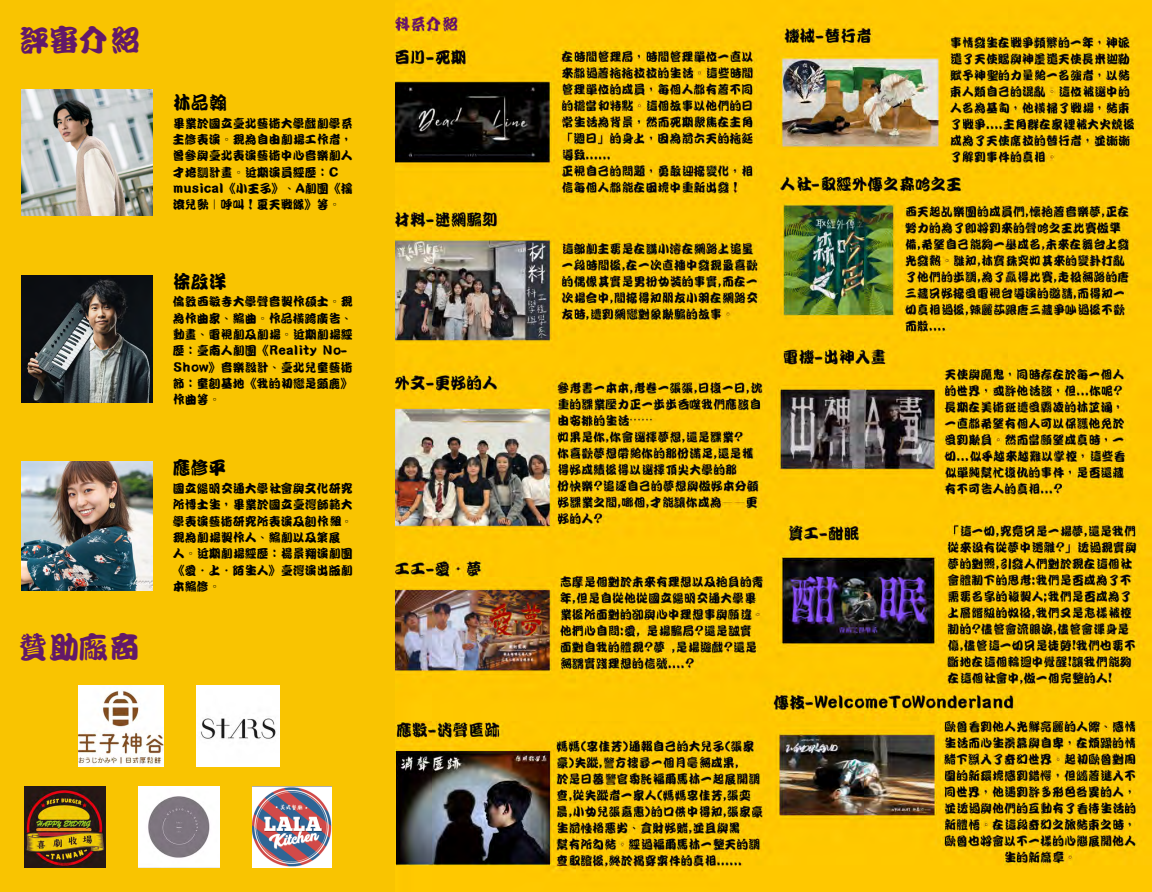
<style>
.page{position:relative;width:1152px;height:892px;background:#fff}
.page>*{position:absolute;margin:0;border:0;box-sizing:border-box;transform-origin:0 0}
.t1{font:30px "Han Wang Kan Tan";color:#621969}
.t2{font:18px "Han Wang Kan Tan";color:#000}
.t3{font:12px/16.4px "Han Wang Kan Tan";color:#000}
</style>
<div class="page">
<img style="left:395px;top:0;width:757px;height:892px">
<div style="left:0;top:0;width:395px;height:892px;background:#f9c401"></div>
<img style="left:24px;top:786px;width:81px;height:81px">
<img style="left:78px;top:685px;width:86px;height:81px">
<img style="left:138px;top:786px;width:82px;height:81px">
<img style="left:252px;top:786px;width:80px;height:81px">
<img style="left:21px;top:461px;width:132px;height:129px">
<img style="left:21px;top:275px;width:132px;height:128px">
<img style="left:21px;top:89px;width:132px;height:126px">
<img style="left:197px;top:685px;width:83px;height:81px">
<p class="t1" style="left:18px;top:25px;width:121px">評審介紹</p>
<p class="t1" style="left:18px;top:632px;width:121px">贊助廠商</p>
<p class="t2" style="left:172px;top:94px;width:55px">林品翰</p>
<p class="t3" style="left:172px;top:115px;width:182px">畢業於國立臺北藝術大學戲劇學系主修表演。現為自由劇場工作者，曾參與臺北表演藝術中心音樂劇人才培訓計畫。近期演員經歷：C musical《小王子》、A劇團《搖滾兒歌｜呼叫！夏天戰隊》等。</p>
<p class="t2" style="left:172px;top:272px;width:55px">徐啟洋</p>
<p class="t3" style="left:172px;top:294px;width:182px">倫敦西敏寺大學聲音製作碩士。現為作曲家、編曲。作品橫跨廣告、動畫、電視劇及劇場。近期劇場經歷：臺南人劇團《Reality No-<br>Show》音樂設計、臺北兒童藝術節：童創基地《我的初戀是頭鹿》作曲等。</p>
<p class="t2" style="left:172px;top:459px;width:55px">應修平</p>
<p class="t3" style="left:172px;top:480px;width:181px">國立陽明交通大學社會與文化研究所博士生，畢業於國立臺灣師範大學表演藝術研究所表演及創作組。現為劇場製作人、編劇以及策展人。近期劇場經歷：楊景翔演劇團《愛．上．陌生人》臺灣演出版劇本編修。</p>
</div>
